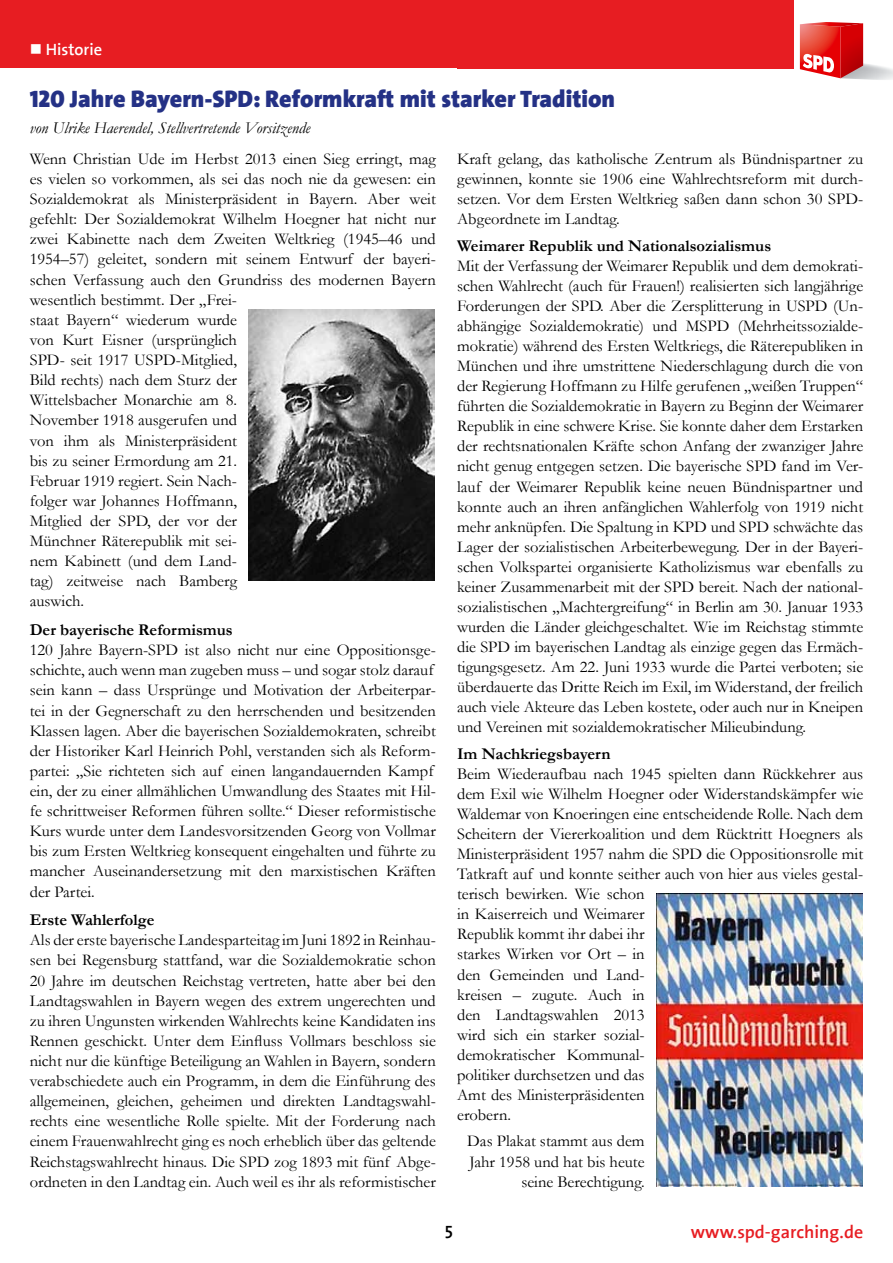
<style>
.page{position:relative;width:893px;height:1263px;background:#fff}
.page>*{position:absolute;margin:0;border:0;box-sizing:border-box;transform-origin:0 0}
.t1{font:900 24px "SPD The Sans";color:#243185}
.t2{font:700 18px "SPD2002 The Sans";color:#e71d22}
.t3{font:700 18px "SPD2002 The Sans";color:#000}
.t4{font:16.5px/20.1px "Garamond";color:#000}
.t5{font:700 16.5px "Garamond";color:#000}
.t6{font:italic 16.5px "Garamond";color:#000}
.t7{font:700 16.5px "SPD2002 The Sans";color:#fff}
</style>
<div class="page">
<div style="left:0;top:0;width:476px;height:68px;background:#e71d22"></div>
<div style="left:457px;top:0;width:337px;height:68px;background:#e71d22"></div>
<img style="left:840px;top:63px;width:53px;height:17px">
<svg style="left:800px;top:22px;width:63px;height:56px;background:#df4543"></svg>
<img style="left:657px;top:893px;width:206px;height:293px">
<img style="left:248px;top:309px;width:187px;height:271px">
<p class="t7" style="left:30px;top:41px;width:74px">■ Historie</p>
<h1 class="t1" style="left:30px;top:84px;width:587px">120 Jahre Bayern-SPD: Reformkraft mit starker Tradition</h1>
<p class="t6" style="left:30px;top:117px;width:282px">von Ulrike Haerendel, Stellvertretende Vorsitzende</p>
<p class="t4" style="left:30px;top:148px;width:408px">Wenn Christian Ude im Herbst 2013 einen Sieg erringt, mag es vielen so vorkommen, als sei das noch nie da gewesen: ein Sozialdemokrat als Ministerpräsident in Bayern. Aber weit gefehlt: Der Sozialdemokrat Wilhelm Hoegner hat nicht nur zwei Kabinette nach dem Zweiten Weltkrieg (1945–46 und 1954–57) geleitet, sondern mit seinem Entwurf der bayeri&shy;schen Verfassung auch den Grundriss des modernen Bayern wesentlich bestimmt. Der „Frei-<br>staat Bayern“ wiederum wurde<br>von Kurt Eisner (ursprünglich<br>SPD- seit 1917 USPD-Mitglied,<br>Bild rechts) nach dem Sturz der<br>Wittelsbacher Monarchie am 8.<br>November 1918 ausgerufen und<br>von ihm als Ministerpräsident<br>bis zu seiner Ermordung am 21.<br>Februar 1919 regiert. Sein Nach-<br>folger war Johannes Hoffmann,<br>Mitglied der SPD, der vor der<br>Münchner Räterepublik mit sei-<br>nem Kabinett (und dem Land-<br>tag) zeitweise nach Bamberg<br>auswich.</p>
<p class="t5" style="left:30px;top:619px;width:205px">Der bayerische Reformismus</p>
<p class="t4" style="left:30px;top:639px;width:408px">120 Jahre Bayern-SPD ist also nicht nur eine Oppositionsge&shy;schichte, auch wenn man zugeben muss – und sogar stolz darauf sein kann – dass Ursprünge und Motivation der Arbeiterpar&shy;tei in der Gegnerschaft zu den herrschenden und besitzenden Klassen lagen. Aber die bayerischen Sozialdemokraten, schreibt der Historiker Karl Heinrich Pohl, verstanden sich als Reform&shy;partei: „Sie richteten sich auf einen langandauernden Kampf ein, der zu einer allmählichen Umwandlung des Staates mit Hil&shy;fe schrittweiser Reformen führen sollte.“ Dieser reformistische Kurs wurde unter dem Landesvorsitzenden Georg von Vollmar bis zum Ersten Weltkrieg konsequent eingehalten und führte zu mancher Auseinandersetzung mit den marxistischen Kräften der Partei.</p>
<p class="t5" style="left:30px;top:909px;width:126px">Erste Wahlerfolge</p>
<p class="t4" style="left:30px;top:930px;width:408px;text-align:justify">Als der erste bayerische Landesparteitag im Juni 1892 in Reinhau&shy;sen bei Regensburg stattfand, war die Sozialdemokratie schon 20 Jahre im deutschen Reichstag vertreten, hatte aber bei den Landtagswahlen in Bayern wegen des extrem ungerechten und zu ihren Ungunsten wirkenden Wahlrechts keine Kandidaten ins Rennen geschickt. Unter dem Einfluss Vollmars beschloss sie nicht nur die künftige Beteiligung an Wahlen in Bayern, sondern verabschiedete auch ein Programm, in dem die Einführung des allgemeinen, gleichen, geheimen und direkten Landtagswahl&shy;rechts eine wesentliche Rolle spielte. Mit der Forderung nach einem Frauenwahlrecht ging es noch erheblich über das geltende Reichstagswahlrecht hinaus. Die SPD zog 1893 mit fünf Abge&shy;ordneten in den Landtag ein. Auch weil es ihr als reformistischer</p>
<p class="t4" style="left:457px;top:148px;width:408px;text-align:justify">Kraft gelang, das katholische Zentrum als Bündnispartner zu gewinnen, konnte sie 1906 eine Wahlrechtsreform mit durch&shy;setzen. Vor dem Ersten Weltkrieg saßen dann schon 30 SPD-Abgeordnete im Landtag.</p>
<p class="t5" style="left:457px;top:234px;width:316px">Weimarer Republik und Nationalsozialismus</p>
<p class="t4" style="left:457px;top:255px;width:408px;text-align:justify">Mit der Verfassung der Weimarer Republik und dem demokrati&shy;schen Wahlrecht (auch für Frauen!) realisierten sich langjährige Forderungen der SPD. Aber die Zersplitterung in USPD (Un&shy;abhängige Sozialdemokratie) und MSPD (Mehrheitssozialde&shy;mokratie) während des Ersten Weltkriegs, die Räterepubliken in München und ihre umstrittene Niederschlagung durch die von der Regierung Hoffmann zu Hilfe gerufenen „weißen Truppen“ führten die Sozialdemokratie in Bayern zu Beginn der Weimarer Republik in eine schwere Krise. Sie konnte daher dem Erstarken der rechtsnationalen Kräfte schon Anfang der zwanziger Jahre nicht genug entgegen setzen. Die bayerische SPD fand im Ver&shy;lauf der Weimarer Republik keine neuen Bündnispartner und konnte auch an ihren anfänglichen Wahlerfolg von 1919 nicht mehr anknüpfen. Die Spaltung in KPD und SPD schwächte das Lager der sozialistischen Arbeiterbewegung. Der in der Bayeri&shy;schen Volkspartei organisierte Katholizismus war ebenfalls zu keiner Zusammenarbeit mit der SPD bereit. Nach der national&shy;sozialistischen „Machtergreifung“ in Berlin am 30. Januar 1933 wurden die Länder gleichgeschaltet. Wie im Reichstag stimmte die SPD im bayerischen Landtag als einzige gegen das Ermäch&shy;tigungsgesetz. Am 22. Juni 1933 wurde die Partei verboten; sie überdauerte das Dritte Reich im Exil, im Widerstand, der freilich auch viele Akteure das Leben kostete, oder auch nur in Kneipen und Vereinen mit sozialdemokratischer Milieubindung.</p>
<p class="t5" style="left:457px;top:742px;width:155px">Im Nachkriegsbayern</p>
<p class="t4" style="left:457px;top:763px;width:408px">Beim Wiederaufbau nach 1945 spielten dann Rückkehrer aus dem Exil wie Wilhelm Hoegner oder Widerstandskämpfer wie Waldemar von Knoeringen eine entscheidende Rolle. Nach dem Scheitern der Viererkoalition und dem Rücktritt Hoegners als Ministerpräsident 1957 nahm die SPD die Oppositionsrolle mit Tatkraft auf und konnte seither auch von hier aus vieles gestal&shy;terisch bewirken. Wie schon<br>in Kaiserreich und Weimarer<br>Republik kommt ihr dabei ihr<br>starkes Wirken vor Ort – in<br>den Gemeinden und Land-<br>kreisen – zugute. Auch in<br>den Landtagswahlen 2013<br>wird sich ein starker sozial-<br>demokratischer Kommunal-<br>politiker durchsetzen und das<br>Amt des Ministerpräsidenten<br>erobern.</p>
<p class="t4" style="left:467px;top:1131px;width:179px;text-align:right">Das Plakat stammt aus dem<br>Jahr 1958 und hat bis heute seine Berechtigung.</p>
<p class="t3" style="left:445px;top:1222px;width:10px">5</p>
<p class="t2" style="left:691px;top:1222px;width:174px">www.spd-garching.de</p>
</div>
